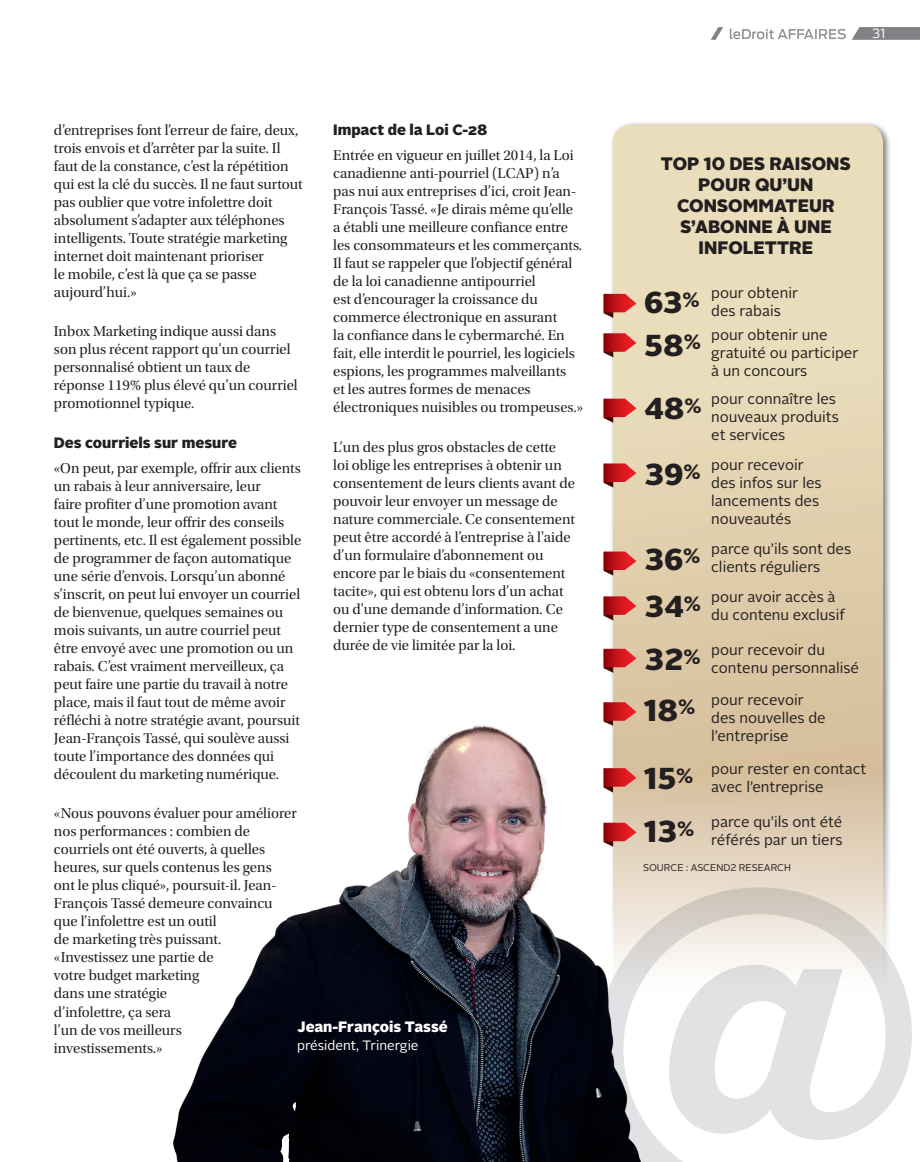
<style>
.page{position:relative;width:920px;height:1162px;background:#fff}
.page>*{position:absolute;margin:0;border:0;box-sizing:border-box;transform-origin:0 0}
.t1{font:700 447.6px "Alright Sans";color:#e1e2e4}
.t2{font:900 18px/21px "Alright Sans";color:#231f20;text-align:center}
.t3{font:15px/18px "Utopia Std Subh";color:#231f20}
.t4{font:15px/18px "Alright Sans";color:#231f20}
.t5{font:900 15px "Alright Sans";color:#231f20}
.t6{font:900 15px "Alright Sans";letter-spacing:-.01em;color:#fff}
.t7{font:13.5px "Alright Sans";color:#fff}
.t8{font:9.75px "Alright Sans";color:#231f20}
.s1{font-weight:900;font-size:30.15px}
.s2{font-weight:900;font-size:20.7px}
</style>
<div class="page">
<div style="left:609px;top:121px;width:282px;height:883px;background:#231f20;opacity:.6"></div>
<svg style="left:613px;top:124px;width:269px;height:872px;background:#e4d5b8"></svg>
<img style="left:173px;top:556px;width:470px;height:606px">
<svg style="left:603px;top:294px;width:33px;height:29px"></svg>
<svg style="left:603px;top:333px;width:33px;height:29px"></svg>
<svg style="left:603px;top:398px;width:33px;height:29px"></svg>
<svg style="left:603px;top:463px;width:33px;height:29px"></svg>
<svg style="left:603px;top:551px;width:33px;height:29px"></svg>
<svg style="left:603px;top:596px;width:33px;height:29px"></svg>
<svg style="left:603px;top:649px;width:33px;height:28px"></svg>
<svg style="left:603px;top:702px;width:33px;height:23px"></svg>
<svg style="left:603px;top:768px;width:33px;height:24px"></svg>
<svg style="left:603px;top:822px;width:33px;height:24px"></svg>
<svg style="left:852px;top:27px;width:67px;height:13px"></svg>
<svg style="left:710px;top:27px;width:12px;height:13px"></svg>
<svg style="left:729px;top:29px;width:116px;height:10px"></svg>
<p class="t7" style="left:871px;top:25px;width:16px">31</p>
<p class="t3" style="left:54px;top:121px;width:250px">d’entreprises font l’erreur de faire, deux, trois envois et d’arrêter par la suite. Il faut de la constance, c’est la répétition qui est la clé du succès. Il ne faut surtout pas oublier que votre infolettre doit absolument s’adapter aux téléphones intelligents. Toute stratégie marketing internet doit maintenant prioriser<br>le mobile, c’est là que ça se passe aujourd’hui.»</p>
<p class="t3" style="left:54px;top:323px;width:245px">Inbox Marketing indique aussi dans son plus récent rapport qu’un courriel personnalisé obtient un taux de réponse 119% plus élevé qu’un courriel promotionnel typique.</p>
<p class="t5" style="left:54px;top:432px;width:184px">DES COURRIELS SUR MESURE</p>
<p class="t3" style="left:54px;top:459px;width:249px">«On peut, par exemple, offrir aux clients un rabais à leur anniversaire, leur<br>faire profiter d’une promotion avant tout le monde, leur offrir des conseils pertinents, etc. Il est également possible de programmer de façon automatique une série d’envois. Lorsqu’un abonné s’inscrit, on peut lui envoyer un courriel de bienvenue, quelques semaines ou mois suivants, un autre courriel peut être envoyé avec une promotion ou un rabais. C’est vraiment merveilleux, ça peut faire une partie du travail à notre place, mais il faut tout de même avoir réfléchi à notre stratégie avant, poursuit Jean-François Tassé, qui soulève aussi toute l’importance des données qui découlent du marketing numérique.</p>
<p class="t3" style="left:54px;top:804px;width:244px">«Nous pouvons évaluer pour améliorer nos performances : combien de courriels ont été ouverts, à quelles heures, sur quels contenus les gens<br>ont le plus cliqué», poursuit-il. Jean-<br>François Tassé demeure convaincu que l’infolettre est un outil<br>de marketing très puissant. «Investissez une partie de<br>votre budget marketing<br>dans une stratégie<br>d’infolettre, ça sera<br>l’un de vos meilleurs<br>investissements.»</p>
<p class="t5" style="left:333px;top:119px;width:155px">IMPACT DE LA LOI C-28</p>
<p class="t3" style="left:333px;top:146px;width:251px">Entrée en vigueur en juillet 2014, la Loi canadienne anti-pourriel (LCAP) n’a pas nui aux entreprises d’ici, croit Jean-François Tassé. «Je dirais même qu’elle a établi une meilleure confiance entre les consommateurs et les commerçants.<br>Il faut se rappeler que l’objectif général de la loi canadienne antipourriel<br>est d’encourager la croissance du commerce électronique en assurant<br>la confiance dans le cybermarché. En fait, elle interdit le pourriel, les logiciels espions, les programmes malveillants<br>et les autres formes de menaces électroniques nuisibles ou trompeuses.»</p>
<p class="t3" style="left:333px;top:438px;width:243px">L’un des plus gros obstacles de cette loi oblige les entreprises à obtenir un consentement de leurs clients avant de pouvoir leur envoyer un message de nature commerciale. Ce consentement peut être accordé à l’entreprise à l'aide d’un formulaire d’abonnement ou encore par le biais du «consentement tacite», qui est obtenu lors d’un achat ou d'une demande d’information. Ce dernier type de consentement a une durée de vie limitée par la loi.</p>
<p class="t6" style="left:297px;top:1016px;width:152px">JEAN-FRANÇOIS TASSÉ</p>
<p class="t7" style="left:297px;top:1036px;width:123px">président, Trinergie</p>
<p class="t2" style="left:660px;top:153px;width:191px">TOP 10 DES RAISONS<br>POUR QU’UN<br>CONSOMMATEUR<br>S’ABONNE À UNE<br>INFOLETTRE</p>
<p class="t4" style="left:711px;top:284px;width:88px;text-indent:-67px"><span class="s1">63</span><span class="s2">%</span> pour obtenir des rabais</p>
<p class="t4" style="left:711px;top:326px;width:149px;text-indent:-67px"><span class="s1">58</span><span class="s2">%</span> pour obtenir une gratuité ou participer à un concours</p>
<p class="t4" style="left:711px;top:390px;width:129px;text-indent:-67px"><span class="s1">48</span><span class="s2">%</span> pour connaître les nouveaux produits et services</p>
<p class="t4" style="left:711px;top:456px;width:112px;text-indent:-67px"><span class="s1">39</span><span class="s2">%</span> pour recevoir des infos sur les lancements des nouveautés</p>
<p class="t4" style="left:711px;top:540px;width:141px;text-indent:-67px"><span class="s1">36</span><span class="s2">%</span> parce qu’ils sont des clients réguliers</p>
<p class="t4" style="left:711px;top:588px;width:135px;text-indent:-67px"><span class="s1">34</span><span class="s2">%</span> pour avoir accès à du contenu exclusif</p>
<p class="t4" style="left:711px;top:641px;width:149px;text-indent:-67px"><span class="s1">32</span><span class="s2">%</span> pour recevoir du contenu personnalisé</p>
<p class="t4" style="left:711px;top:691px;width:116px;text-indent:-67px"><span class="s1">18</span><span class="s2">%</span> pour recevoir des nouvelles de l’entreprise</p>
<p class="t4" style="left:711px;top:759px;width:157px;text-indent:-67px"><span class="s1">15</span><span class="s2">%</span> pour rester en contact avec l’entreprise</p>
<p class="t4" style="left:644px;top:812px;width:200px;text-align:right"><span class="s1">13</span><span class="s2">%</span> parce qu’ils ont été référés par un tiers</p>
<p class="t8" style="left:643px;top:861px;width:149px">Source : Ascend2 Research</p>
<h1 class="t1" style="left:569px;top:706px;width:371px">@</h1>
</div>
